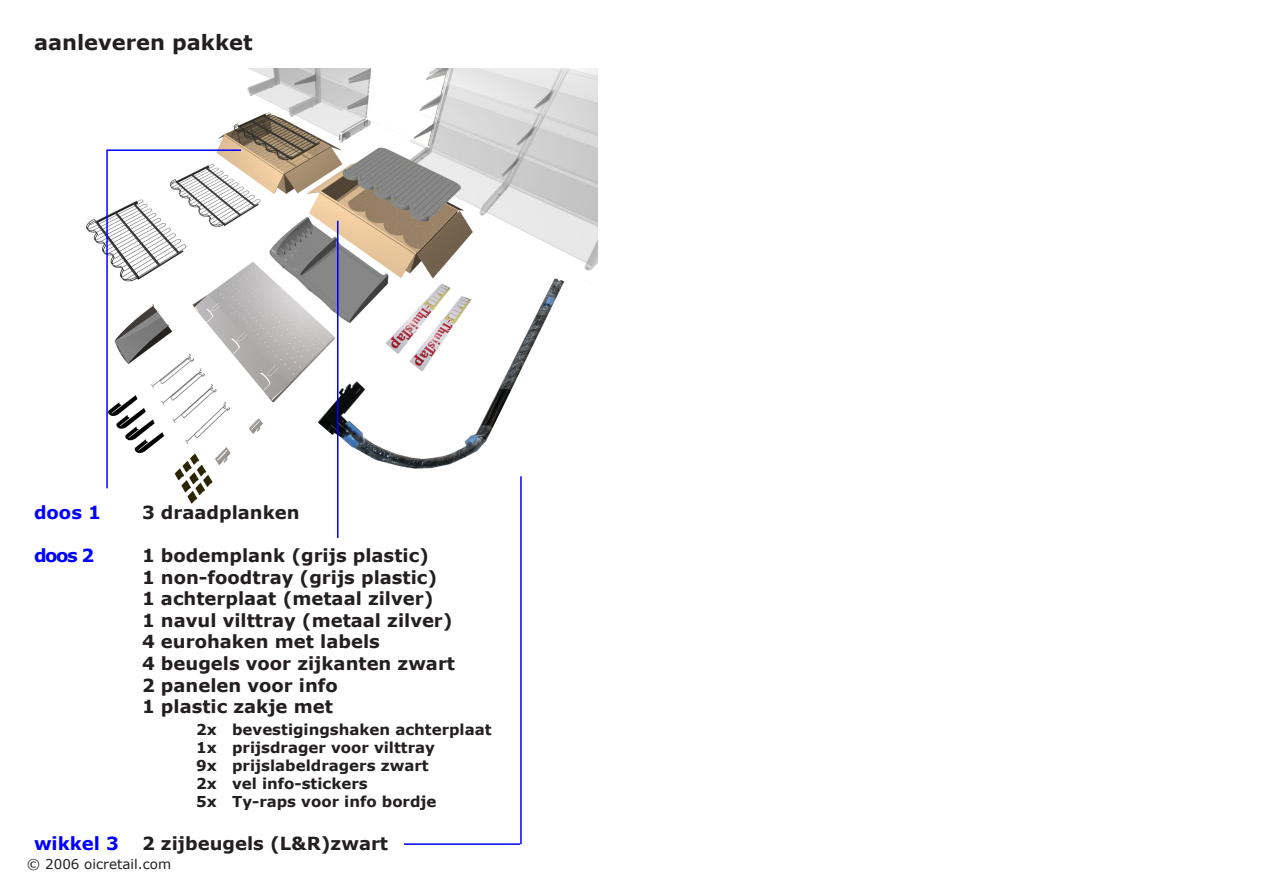
<style>
.page{position:relative;width:1263px;height:893px;background:#fff}
.page>*{position:absolute;margin:0;border:0;box-sizing:border-box;transform-origin:0 0}
.t1{font:700 21px "Verdana";color:#231f20}
.t2{font:700 18px/21.6px "Verdana";color:#231f20}
.t3{font:700 18px "Verdana";color:#00f}
.t4{font:700 15px/18px "Verdana";color:#231f20}
.t5{font:13.5px "Verdana";color:#231f20}
</style>
<div class="page">
<img style="left:86px;top:68px;width:511px;height:445px">
<hr style="left:337px;top:221px;width:1px;height:317px;background:#00f">
<hr style="left:106px;top:149px;width:135px;height:2px;background:#00f">
<hr style="left:106px;top:151px;width:2px;height:337px;background:#00f">
<hr style="left:404px;top:843px;width:116px;height:2px;background:#00f">
<hr style="left:520px;top:476px;width:2px;height:368px;background:#00f">
<p class="t1" style="left:34px;top:29px;width:220px">aanleveren pakket</p>
<p class="t3" style="left:34px;top:501px;width:68px">doos 1</p>
<p class="t2" style="left:142px;top:501px;width:159px">3 draadplanken</p>
<p class="t3" style="left:34px;top:544px;width:62px">doos 2</p>
<p class="t2" style="left:142px;top:544px;width:315px">1 bodemplank (grijs plastic)<br>1 non-foodtray (grijs plastic)<br>1 achterplaat (metaal zilver)<br>1 navul vilttray (metaal zilver)<br>4 eurohaken met labels<br>4 beugels voor zijkanten zwart<br>2 panelen voor info<br>1 plastic zakje met</p>
<p class="t4" style="left:196px;top:720px;width:297px">2x bevestigingshaken achterplaat<br>1x prijsdrager voor vilttray<br>9x prijslabeldragers zwart<br>2x vel info-stickers<br>5x Ty-raps voor info bordje</p>
<p class="t3" style="left:34px;top:832px;width:86px">wikkel 3</p>
<p class="t2" style="left:142px;top:832px;width:248px">2 zijbeugels (L&amp;R)zwart</p>
<p class="t5" style="left:27px;top:856px;width:146px">© 2006 oicretail.com</p>
</div>
